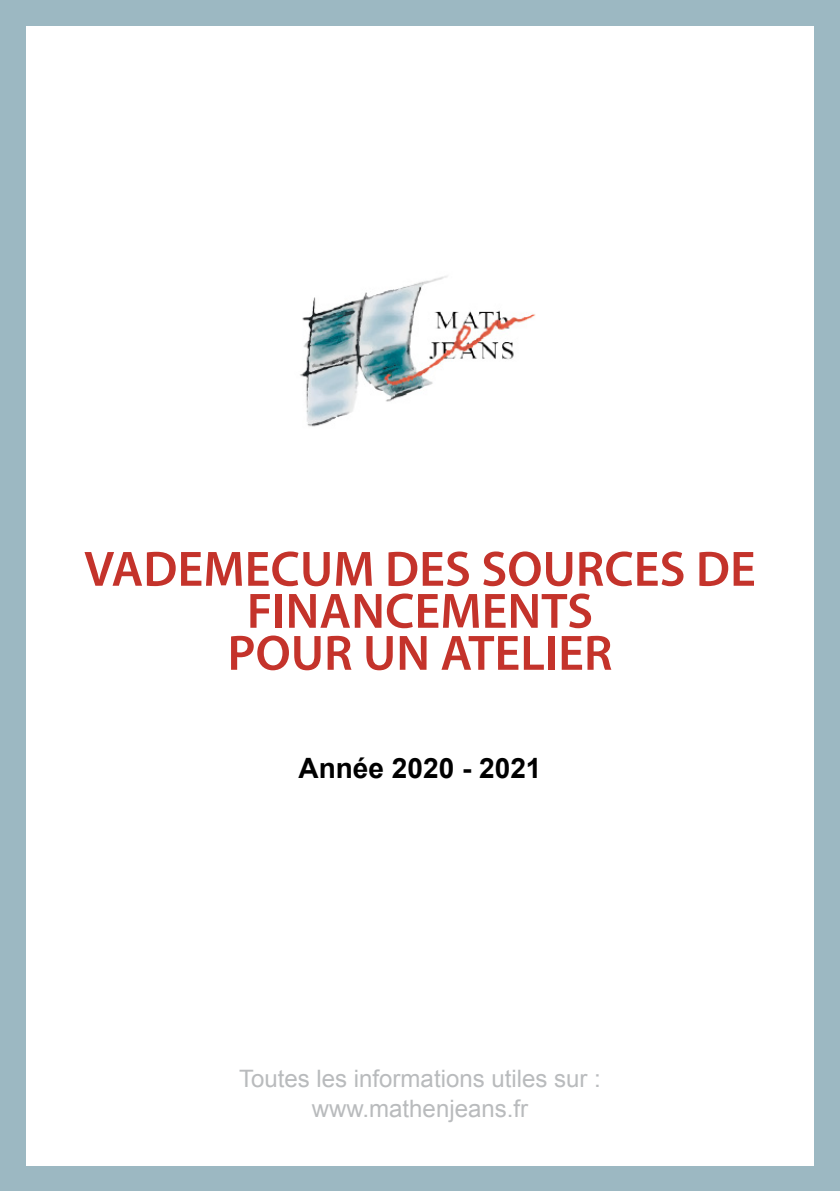
<style>
.page{position:relative;width:840px;height:1191px;background:#fff}
.page>*{position:absolute;margin:0;border:0;box-sizing:border-box;transform-origin:0 0}
.t1{font:600 50px/42px "Myriad Pro";color:#c4332b;text-align:center}
.t2{font:700 28px "Arial";color:#000}
.t3{font:24px/30px "Arial";color:#b9bbbd;text-align:center}
</style>
<div class="page">
<div style="left:0;top:0;width:839px;height:1191px;background:#9cb8c2"></div>
<div style="left:26px;top:26px;width:787px;height:1140px;background:#fff"></div>
<img style="left:300px;top:276px;width:236px;height:151px">
<h1 class="t1" style="left:84px;top:546px;width:672px">VADEMECUM DES SOURCES DE<br>FINANCEMENTS<br>POUR UN ATELIER</h1>
<p class="t2" style="left:298px;top:750px;width:244px">Année 2020 - 2021</p>
<p class="t3" style="left:239px;top:1063px;width:363px">Toutes les informations utiles sur : www.mathenjeans.fr</p>
</div>
